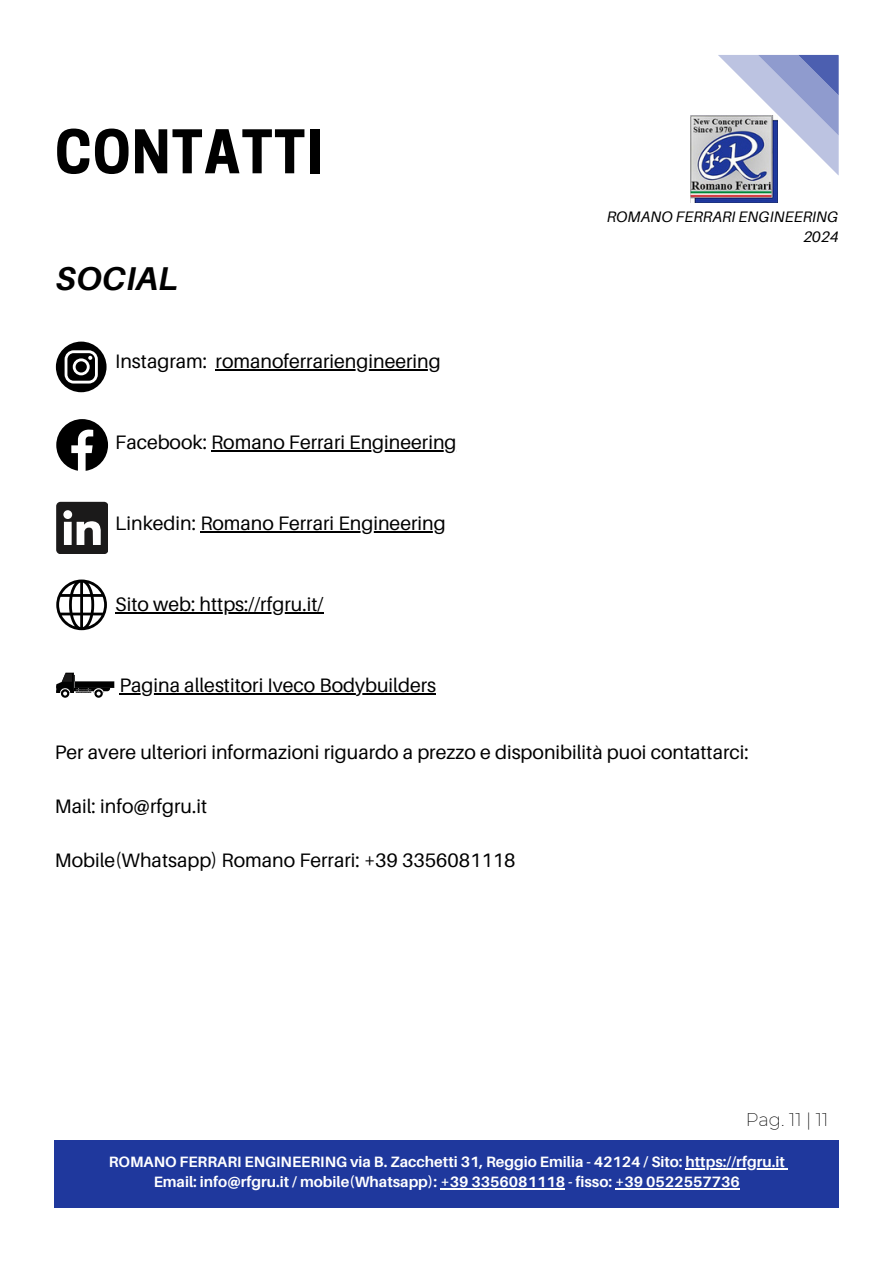
<style>
.page{position:relative;width:894px;height:1264px;background:#fff}
.page>*{position:absolute;margin:0;border:0;box-sizing:border-box;transform-origin:0 0}
.t1{font:700 56.4px "Cooper Hewitt";letter-spacing:.02em;color:#000}
.t2{font:italic 700 33px "Aileron";color:#000}
.t3{font:19.5px "Aileron";color:#000}
.t4{font:200 18px "Montserrat";color:#000}
.t5{font:italic 15.15px/20.2px "Aileron";color:#000;text-align:right}
.t6{font:700 15px/20.2px "Aileron";color:#fff;text-align:center}
</style>
<div class="page">
<div style="left:55px;top:1140px;width:783px;height:67px;background:#1f389d"></div>
<hr style="left:685px;top:1168px;width:99px;height:1px;background:#fff">
<hr style="left:440px;top:1188px;width:125px;height:1px;background:#fff">
<hr style="left:615px;top:1188px;width:124px;height:1px;background:#fff">
<svg style="left:718px;top:55px;width:120px;height:120px"></svg>
<img style="left:690px;top:115px;width:87px;height:88px">
<hr style="left:215px;top:369px;width:225px;height:1px;background:#000">
<hr style="left:211px;top:450px;width:245px;height:1px;background:#000">
<hr style="left:200px;top:531px;width:245px;height:1px;background:#000">
<hr style="left:115px;top:612px;width:208px;height:1px;background:#000">
<hr style="left:119px;top:693px;width:317px;height:1px;background:#000">
<svg style="left:56px;top:341px;width:50px;height:51px"></svg>
<svg style="left:56px;top:419px;width:52px;height:52px"></svg>
<svg style="left:56px;top:502px;width:52px;height:51px"></svg>
<svg style="left:56px;top:579px;width:51px;height:51px"></svg>
<svg style="left:56px;top:672px;width:58px;height:25px"></svg>
<h1 class="t1" style="left:55px;top:131px;width:269px">CONTATTI</h1>
<h2 class="t2" style="left:56px;top:258px;width:123px">SOCIAL</h2>
<p class="t3" style="left:115px;top:349px;width:327px">Instagram: romanoferrariengineering</p>
<p class="t3" style="left:115px;top:430px;width:343px">Facebook: Romano Ferrari Engineering</p>
<p class="t3" style="left:115px;top:511px;width:332px">Linkedin: Romano Ferrari Engineering</p>
<p class="t3" style="left:115px;top:592px;width:209px">Sito web: https://rfgru.it/</p>
<p class="t3" style="left:119px;top:673px;width:318px">Pagina allestitori Iveco Bodybuilders</p>
<p class="t5" style="left:606px;top:206px;width:233px">ROMANO FERRARI ENGINEERING<br>2024</p>
<p class="t3" style="left:55px;top:740px;width:695px">Per avere ulteriori informazioni riguardo a prezzo e disponibilità puoi contattarci:</p>
<p class="t3" style="left:55px;top:794px;width:154px">Mail: info@rfgru.it</p>
<p class="t3" style="left:55px;top:848px;width:462px">Mobile(Whatsapp) Romano Ferrari: +39 3356081118</p>
<p class="t4" style="left:745px;top:1108px;width:84px">Pag. 11 | 11</p>
<p class="t6" style="left:109px;top:1151px;width:677px">ROMANO FERRARI ENGINEERING via B. Zacchetti 31, Reggio Emilia - 42124 / Sito: https://rfgru.it<br>Email: info@rfgru.it / mobile(Whatsapp): +39 3356081118 - fisso: +39 0522557736</p>
</div>
